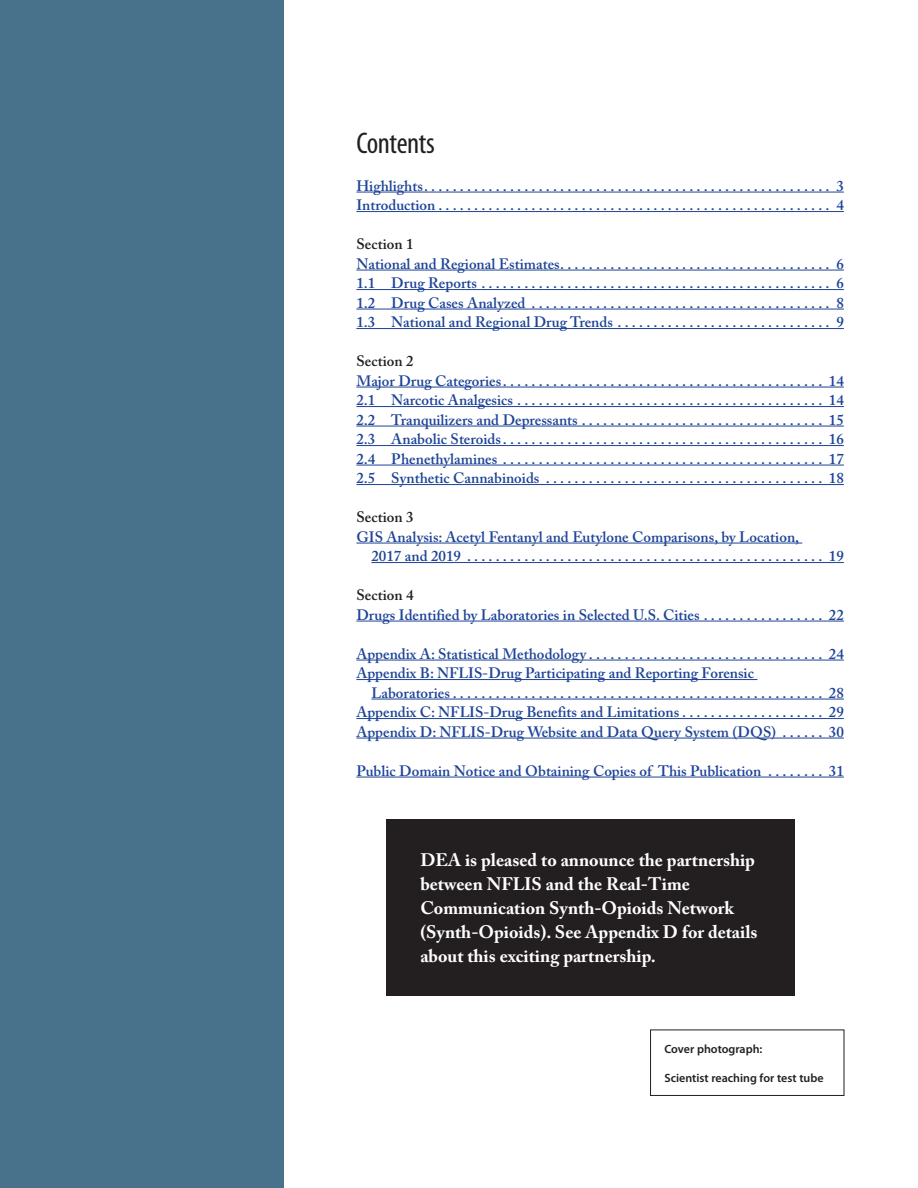
<style>
.page{position:relative;width:918px;height:1188px;background:#fff}
.page>*{position:absolute;margin:0;border:0;box-sizing:border-box;transform-origin:0 0}
.t1{font:condensed 30px "Myriad Pro";letter-spacing:-.015em;color:#231f20}
.t2{font:700 18px/24px "Adobe Caslon Pro";color:#fff}
.t3{font:600 15px/19.5px "Adobe Caslon Pro";color:#1e4497}
.t4{font:600 15px "Adobe Caslon Pro";color:#231f20}
.t5{font:600 12px "Myriad Pro";color:#231f20}
</style>
<div class="page">
<hr style="left:356px;top:192px;width:488px;height:1px;background:#1e4497">
<hr style="left:356px;top:211px;width:488px;height:1px;background:#1e4497">
<hr style="left:356px;top:270px;width:488px;height:1px;background:#1e4497">
<hr style="left:356px;top:289px;width:488px;height:1px;background:#1e4497">
<hr style="left:356px;top:309px;width:488px;height:1px;background:#1e4497">
<hr style="left:356px;top:328px;width:488px;height:1px;background:#1e4497">
<hr style="left:356px;top:387px;width:488px;height:1px;background:#1e4497">
<hr style="left:356px;top:406px;width:488px;height:1px;background:#1e4497">
<hr style="left:356px;top:426px;width:488px;height:1px;background:#1e4497">
<hr style="left:356px;top:445px;width:488px;height:1px;background:#1e4497">
<hr style="left:356px;top:465px;width:488px;height:1px;background:#1e4497">
<hr style="left:356px;top:484px;width:488px;height:1px;background:#1e4497">
<hr style="left:356px;top:543px;width:446px;height:1px;background:#1e4497">
<hr style="left:371px;top:562px;width:473px;height:1px;background:#1e4497">
<hr style="left:356px;top:621px;width:488px;height:1px;background:#1e4497">
<hr style="left:356px;top:660px;width:488px;height:1px;background:#1e4497">
<hr style="left:356px;top:679px;width:401px;height:1px;background:#1e4497">
<hr style="left:371px;top:699px;width:473px;height:1px;background:#1e4497">
<hr style="left:356px;top:718px;width:488px;height:1px;background:#1e4497">
<hr style="left:356px;top:738px;width:488px;height:1px;background:#1e4497">
<hr style="left:356px;top:777px;width:488px;height:1px;background:#1e4497">
<div style="left:0;top:0;width:284px;height:1188px;background:#48718b"></div>
<div style="left:650px;top:1030px;width:194px;height:66px;border:1px solid #231f20"></div>
<div style="left:387px;top:819px;width:408px;height:177px;background:#231f20"></div>
<h2 class="t1" style="left:356px;top:127px;width:80px">Contents</h2>
<p class="t3" style="left:356px;top:176px;width:489px">Highlights . . . . . . . . . . . . . . . . . . . . . . . . . . . . . . . . . . . . . . . . . . . . . . . . . . . . . . . . . 3</p>
<p class="t3" style="left:356px;top:195px;width:489px">Introduction . . . . . . . . . . . . . . . . . . . . . . . . . . . . . . . . . . . . . . . . . . . . . . . . . . . . . . . 4</p>
<p class="t4" style="left:356px;top:235px;width:59px">Section 1</p>
<p class="t3" style="left:356px;top:254px;width:489px">National and Regional Estimates . . . . . . . . . . . . . . . . . . . . . . . . . . . . . . . . . . . . . . 6</p>
<p class="t3" style="left:356px;top:273px;width:489px">1 .1 Drug Reports . . . . . . . . . . . . . . . . . . . . . . . . . . . . . . . . . . . . . . . . . . . . . . . . . 6</p>
<p class="t3" style="left:356px;top:293px;width:489px">1 .2 Drug Cases Analyzed . . . . . . . . . . . . . . . . . . . . . . . . . . . . . . . . . . . . . . . . . . 8</p>
<p class="t3" style="left:356px;top:312px;width:489px">1 .3 National and Regional Drug Trends . . . . . . . . . . . . . . . . . . . . . . . . . . . . . . 9</p>
<p class="t4" style="left:356px;top:352px;width:59px">Section 2</p>
<p class="t3" style="left:356px;top:371px;width:489px">Major Drug Categories . . . . . . . . . . . . . . . . . . . . . . . . . . . . . . . . . . . . . . . . . . . . . 14</p>
<p class="t3" style="left:356px;top:390px;width:489px">2 .1 Narcotic Analgesics . . . . . . . . . . . . . . . . . . . . . . . . . . . . . . . . . . . . . . . . . . . 14</p>
<p class="t3" style="left:356px;top:410px;width:489px">2 .2 Tranquilizers and Depressants . . . . . . . . . . . . . . . . . . . . . . . . . . . . . . . . . . 15</p>
<p class="t3" style="left:356px;top:429px;width:489px">2 .3 Anabolic Steroids . . . . . . . . . . . . . . . . . . . . . . . . . . . . . . . . . . . . . . . . . . . . . 16</p>
<p class="t3" style="left:356px;top:449px;width:489px">2 .4 Phenethylamines . . . . . . . . . . . . . . . . . . . . . . . . . . . . . . . . . . . . . . . . . . . . . 17</p>
<p class="t3" style="left:356px;top:468px;width:489px">2 .5 Synthetic Cannabinoids . . . . . . . . . . . . . . . . . . . . . . . . . . . . . . . . . . . . . . . 18</p>
<p class="t4" style="left:356px;top:508px;width:59px">Section 3</p>
<p class="t3" style="left:371px;top:527px;width:474px;text-indent:-15px">GIS Analysis: Acetyl Fentanyl and Eutylone Comparisons, by Location,<br>2017 and 2019 . . . . . . . . . . . . . . . . . . . . . . . . . . . . . . . . . . . . . . . . . . . . . . . . . . 19</p>
<p class="t4" style="left:356px;top:586px;width:59px">Section 4</p>
<p class="t3" style="left:356px;top:605px;width:489px">Drugs Identified by Laboratories in Selected U .S . Cities . . . . . . . . . . . . . . . . . 22</p>
<p class="t3" style="left:356px;top:644px;width:489px">Appendix A: Statistical Methodology . . . . . . . . . . . . . . . . . . . . . . . . . . . . . . . . . 24</p>
<p class="t3" style="left:371px;top:663px;width:474px;text-indent:-15px">Appendix B: NFLIS-Drug Participating and Reporting Forensic<br>Laboratories . . . . . . . . . . . . . . . . . . . . . . . . . . . . . . . . . . . . . . . . . . . . . . . . . . . . 28</p>
<p class="t3" style="left:356px;top:702px;width:489px">Appendix C: NFLIS-Drug Benefits and Limitations . . . . . . . . . . . . . . . . . . . . 29</p>
<p class="t3" style="left:356px;top:722px;width:489px">Appendix D: NFLIS-Drug Website and Data Query System (DQS) . . . . . . 30</p>
<p class="t3" style="left:356px;top:761px;width:489px">Public Domain Notice and Obtaining Copies of This Publication . . . . . . . . 31</p>
<p class="t2" style="left:420px;top:848px;width:339px">DEA is pleased to announce the partnership between NFLIS and the Real-Time Communication Synth-Opioids Network (Synth-Opioids). See Appendix D for details about this exciting partnership.</p>
<p class="t5" style="left:664px;top:1042px;width:100px">Cover photograph:</p>
<p class="t5" style="left:664px;top:1071px;width:161px">Scientist reaching for test tube</p>
</div>
